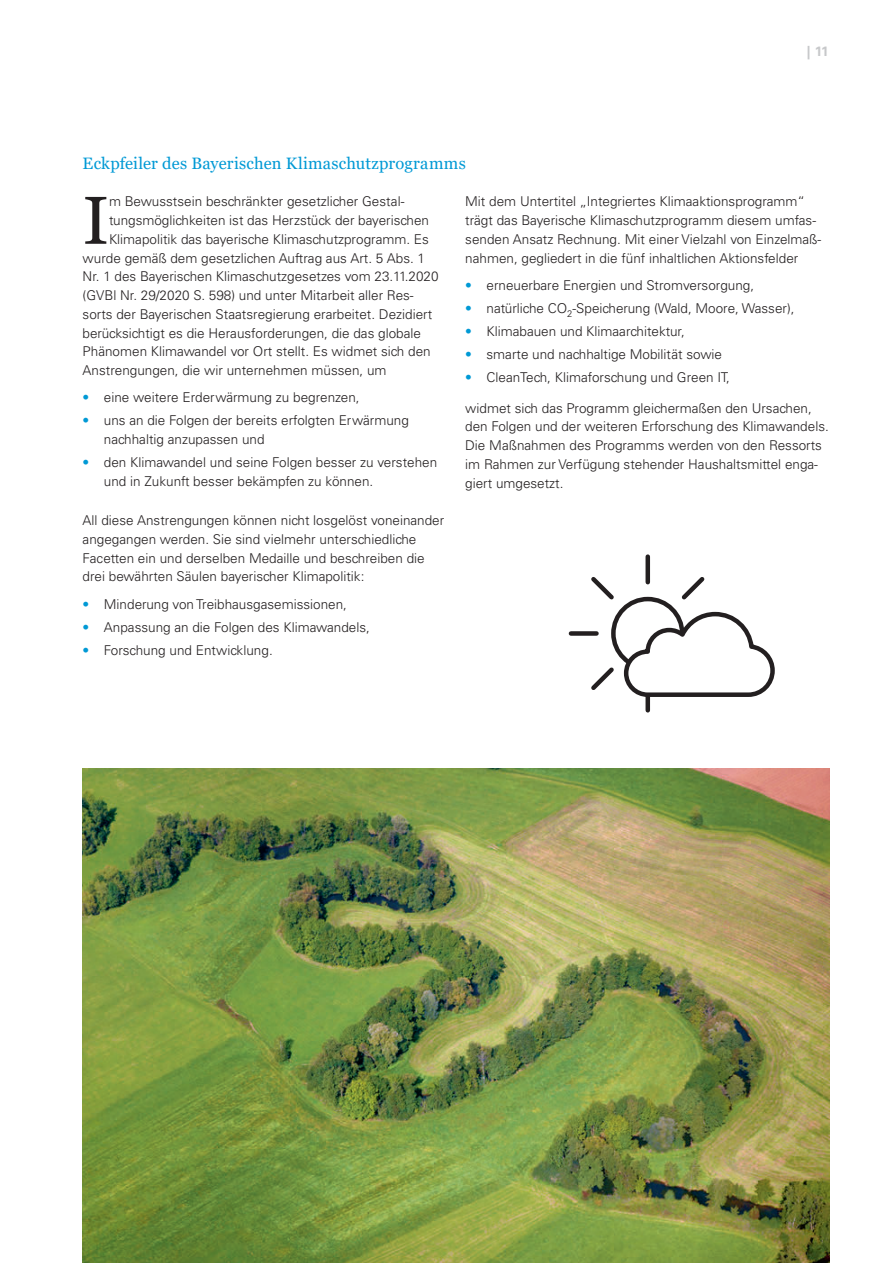
<style>
.page{position:relative;width:893px;height:1263px;background:#fff}
.page>*{position:absolute;margin:0;border:0;box-sizing:border-box;transform-origin:0 0}
.Fließtext_Klimabericht{font:67.65px "Georgia";color:#231f20}
.t1{font:16.5px "Georgia";letter-spacing:.01em;color:#0099d5}
.Fließtext_Klimabericht-2{font:300 13.5px/18.8px "Univers LT Std";color:#231f20}
.t2{font:700 13.5px "Univers LT Std";color:#c7c8ca}
.s1{color:#0099d5}
</style>
<div class="page">
<img style="left:83px;top:769px;width:746px;height:494px">
<svg style="left:568px;top:554px;width:207px;height:159px"></svg>
<p class="t2" style="left:807px;top:44px;width:24px">| 11</p>
<h2 class="t1" style="left:83px;top:153px;width:385px">Eckpfeiler des Bayerischen Klimaschutzprogramms</h2>
<p class="Fließtext_Klimabericht" style="left:83px;top:179px;width:28px">I</p>
<p class="Fließtext_Klimabericht-2" style="left:109px;top:192px;width:297px">m Bewusstsein beschränkter gesetzlicher Gestal-</p>
<p class="Fließtext_Klimabericht-2" style="left:465px;top:192px;width:358px">Mit dem Untertitel „Integriertes Klimaaktionsprogramm“ trägt das Bayerische Klimaschutzprogramm diesem umfas&shy;senden Ansatz Rechnung. Mit einer Vielzahl von Einzelmaß&shy;nahmen, gegliedert in die fünf inhaltlichen Aktionsfelder</p>
<p class="Fließtext_Klimabericht-2" style="left:465px;top:276px;width:291px"><span class="s1">•</span> erneuerbare Energien und Stromversorgung,</p>
<p class="Fließtext_Klimabericht-2" style="left:465px;top:299px;width:331px"><span class="s1">•</span> natürliche CO<sub>2</sub>-Speicherung (Wald, Moore, Wasser),</p>
<p class="Fließtext_Klimabericht-2" style="left:465px;top:322px;width:221px"><span class="s1">•</span> Klimabauen und Klimaarchitektur,</p>
<p class="Fließtext_Klimabericht-2" style="left:465px;top:345px;width:258px"><span class="s1">•</span> smarte und nachhaltige Mobilität sowie</p>
<p class="Fließtext_Klimabericht-2" style="left:465px;top:368px;width:266px"><span class="s1">•</span> CleanTech, Klimaforschung und Green IT,</p>
<p class="Fließtext_Klimabericht-2" style="left:465px;top:398px;width:365px">widmet sich das Programm gleichermaßen den Ursachen, den Folgen und der weiteren Erforschung des Klimawandels.<br>Die Maßnahmen des Programms werden von den Ressorts im Rahmen zur Verfügung stehender Haushaltsmittel enga&shy;giert umgesetzt.</p>
<p class="Fließtext_Klimabericht-2" style="left:109px;top:211px;width:322px">tungsmöglichkeiten ist das Herzstück der bayerischen</p>
<p class="Fließtext_Klimabericht-2" style="left:109px;top:230px;width:321px">Klimapolitik das bayerische Klimaschutzprogramm. Es</p>
<p class="Fließtext_Klimabericht-2" style="left:83px;top:248px;width:344px">wurde gemäß dem gesetzlichen Auftrag aus Art. 5 Abs. 1</p>
<p class="Fließtext_Klimabericht-2" style="left:83px;top:267px;width:357px">Nr. 1 des Bayerischen Klimaschutzgesetzes vom 23.11.2020</p>
<p class="Fließtext_Klimabericht-2" style="left:83px;top:286px;width:333px">(GVBl Nr. 29/2020 S. 598) und unter Mitarbeit aller Res-</p>
<p class="Fließtext_Klimabericht-2" style="left:83px;top:305px;width:351px">sorts der Bayerischen Staatsregierung erarbeitet. Dezidiert</p>
<p class="Fließtext_Klimabericht-2" style="left:83px;top:323px;width:340px">berücksichtigt es die Herausforderungen, die das globale</p>
<p class="Fließtext_Klimabericht-2" style="left:83px;top:342px;width:350px">Phänomen Klimawandel vor Ort stellt. Es widmet sich den</p>
<p class="Fließtext_Klimabericht-2" style="left:83px;top:361px;width:305px">Anstrengungen, die wir unternehmen müssen, um</p>
<p class="Fließtext_Klimabericht-2" style="left:83px;top:388px;width:279px"><span class="s1">•</span> eine weitere Erderwärmung zu begrenzen,</p>
<p class="Fließtext_Klimabericht-2" style="left:104px;top:411px;width:307px;text-indent:-21px"><span class="s1">•</span> uns an die Folgen der bereits erfolgten Erwärmung nachhaltig anzupassen und</p>
<p class="Fließtext_Klimabericht-2" style="left:104px;top:453px;width:335px;text-indent:-21px"><span class="s1">•</span> den Klimawandel und seine Folgen besser zu verstehen und in Zukunft besser bekämpfen zu können.</p>
<p class="Fließtext_Klimabericht-2" style="left:83px;top:511px;width:363px">All diese Anstrengungen können nicht losgelöst voneinander angegangen werden. Sie sind vielmehr unterschiedliche Facetten ein und derselben Medaille und beschreiben die drei bewährten Säulen bayerischer Klimapolitik:</p>
<p class="Fließtext_Klimabericht-2" style="left:83px;top:594px;width:266px"><span class="s1">•</span> Minderung von Treibhausgasemissionen,</p>
<p class="Fließtext_Klimabericht-2" style="left:83px;top:617px;width:289px"><span class="s1">•</span> Anpassung an die Folgen des Klimawandels,</p>
<p class="Fließtext_Klimabericht-2" style="left:83px;top:640px;width:192px"><span class="s1">•</span> Forschung und Entwicklung.</p>
</div>
